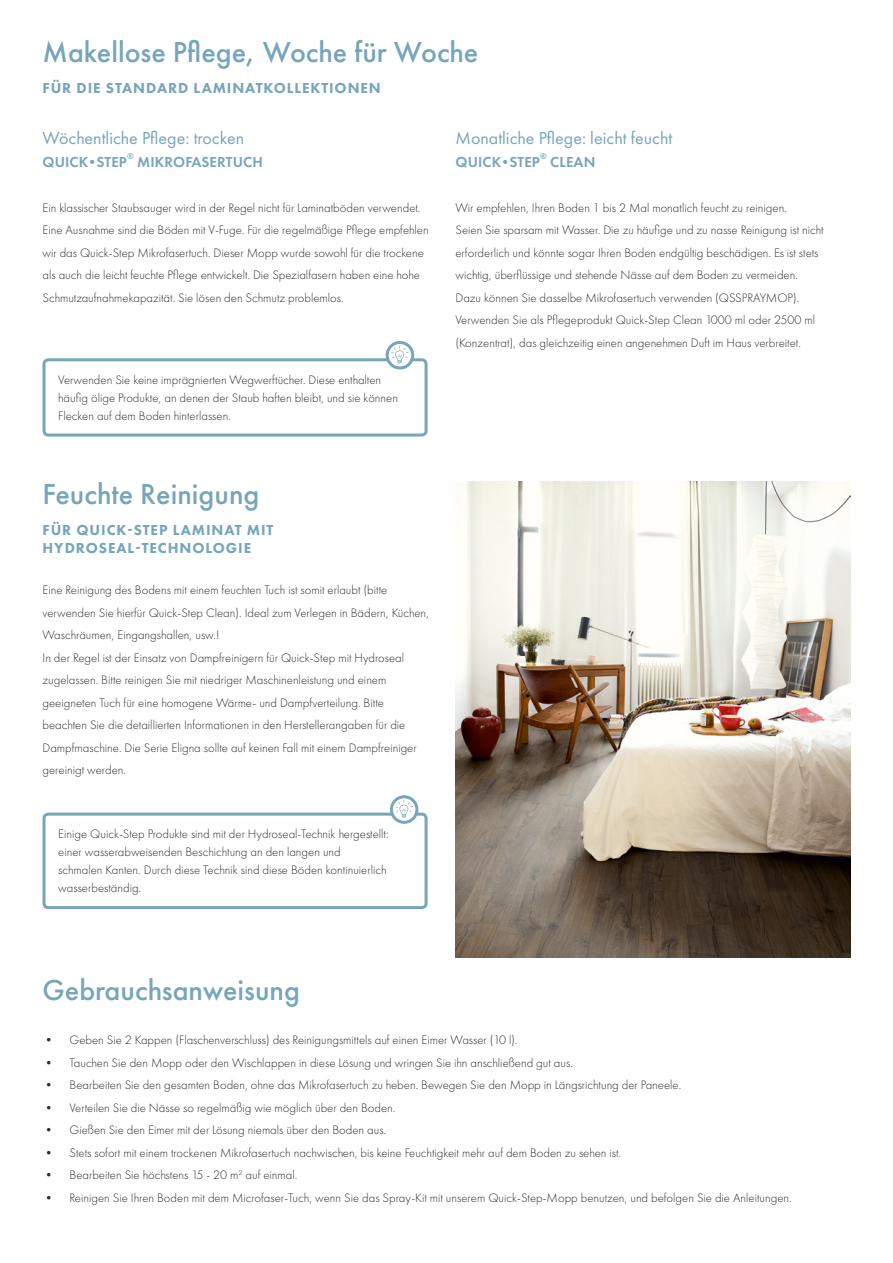
<style>
.page{position:relative;width:893px;height:1263px;background:#fff}
.page>*{position:absolute;margin:0;border:0;box-sizing:border-box;transform-origin:0 0}
.BIG_TITLE_20_25{font:500 30px "Futura PT";color:#77a5b9}
.TITLE_16_30{font:18px "Futura PT";color:#77a5b9}
.h3_subtitle{font:800 15px/18px "Futura PT";letter-spacing:.06em;color:#77a5b9}
.TITLE_16_30-2{font:600 15px "Futura PT";letter-spacing:.01em;color:#77a5b9}
.Body{font:300 12.75px/22.5px "Futura PT";color:#2d2d2c}
.TITLE_16_30-3{font:300 12.75px/22.5px "Futura PT";color:#2d2d2c}
.TITLE_16_30-4{font:600 8.7px "Futura PT";color:#77a5b9}
</style>
<div class="page">
<img style="left:455px;top:482px;width:395px;height:475px">
<div style="left:43px;top:358px;width:385px;height:78px;border:3px solid #77a5b9;border-radius:4px"></div>
<svg style="left:387px;top:342px;width:26px;height:26px"></svg>
<div style="left:386px;top:341px;width:28px;height:28px;border:3px solid #77a5b9;border-radius:50%"></div>
<svg style="left:391px;top:346px;width:18px;height:17px"></svg>
<div style="left:43px;top:813px;width:385px;height:96px;border:3px solid #77a5b9;border-radius:4px"></div>
<svg style="left:391px;top:797px;width:26px;height:25px"></svg>
<div style="left:390px;top:795px;width:28px;height:29px;border:3px solid #77a5b9;border-radius:50%"></div>
<svg style="left:395px;top:800px;width:18px;height:18px"></svg>
<p class="BIG_TITLE_20_25" style="left:43px;top:34px;width:437px">Makellose Pflege, Woche für Woche</p>
<p class="h3_subtitle" style="left:43px;top:79px;width:340px">FÜR DIE STANDARD LAMINATKOLLEKTIONEN</p>
<p class="TITLE_16_30" style="left:43px;top:127px;width:203px">Wöchentliche Pflege: trocken</p>
<p class="TITLE_16_30-2" style="left:43px;top:152px;width:86px">QUICK•STEP</p>
<p class="TITLE_16_30-4" style="left:127px;top:150px;width:8px">®</p>
<p class="TITLE_16_30-2" style="left:137px;top:152px;width:127px">MIKROFASERTUCH</p>
<p class="TITLE_16_30-3" style="left:43px;top:196px;width:388px">Ein klassischer Staubsauger wird in der Regel nicht für Laminatböden verwendet.<br>Eine Ausnahme sind die Böden mit V-Fuge. Für die regelmäßige Pflege empfehlen wir das Quick-Step Mikrofasertuch. Dieser Mopp wurde sowohl für die trockene als auch die leicht feuchte Pflege entwickelt. Die Spezialfasern haben eine hohe Schmutzaufnahmekapazität. Sie lösen den Schmutz problemlos.</p>
<p class="TITLE_16_30-3" style="left:58px;top:371px;width:341px;line-height:18px">Verwenden Sie keine imprägnierten Wegwerftücher. Diese enthalten häufig ölige Produkte, an denen der Staub haften bleibt, und sie können<br>Flecken auf dem Boden hinterlassen.</p>
<p class="BIG_TITLE_20_25" style="left:43px;top:476px;width:218px">Feuchte Reinigung</p>
<p class="h3_subtitle" style="left:43px;top:521px;width:232px">FÜR QUICK-STEP LAMINAT MIT<br>HYDROSEAL-TECHNOLOGIE</p>
<p class="Body" style="left:43px;top:579px;width:388px">Eine Reinigung des Bodens mit einem feuchten Tuch ist somit erlaubt (bitte verwenden Sie hierfür Quick-Step Clean). Ideal zum Verlegen in Bädern, Küchen,<br>Waschräumen, Eingangshallen, usw.!</p>
<p class="Body" style="left:43px;top:646px;width:376px">In der Regel ist der Einsatz von Dampfreinigern für Quick-Step mit Hydroseal zugelassen. Bitte reinigen Sie mit niedriger Maschinenleistung und einem geeigneten Tuch für eine homogene Wärme- und Dampfverteilung. Bitte beachten Sie die detaillierten Informationen in den Herstellerangaben für die Dampfmaschine. Die Serie Eligna sollte auf keinen Fall mit einem Dampfreiniger gereinigt werden.</p>
<p class="TITLE_16_30-3" style="left:58px;top:825px;width:332px;line-height:18px">Einige Quick-Step Produkte sind mit der Hydroseal-Technik hergestellt: einer wasserabweisenden Beschichtung an den langen und<br>schmalen Kanten. Durch diese Technik sind diese Böden kontinuierlich wasserbeständig.</p>
<p class="TITLE_16_30" style="left:455px;top:127px;width:218px">Monatliche Pflege: leicht feucht</p>
<p class="TITLE_16_30-2" style="left:456px;top:152px;width:86px">QUICK•STEP</p>
<p class="TITLE_16_30-4" style="left:540px;top:150px;width:8px">®</p>
<p class="TITLE_16_30-2" style="left:550px;top:152px;width:47px">CLEAN</p>
<p class="TITLE_16_30-3" style="left:455px;top:196px;width:333px">Wir empfehlen, Ihren Boden 1 bis 2 Mal monatlich feucht zu reinigen.</p>
<p class="TITLE_16_30-3" style="left:455px;top:219px;width:370px">Seien Sie sparsam mit Wasser. Die zu häufige und zu nasse Reinigung ist nicht erforderlich und könnte sogar Ihren Boden endgültig beschädigen. Es ist stets wichtig, überflüssige und stehende Nässe auf dem Boden zu vermeiden.</p>
<p class="TITLE_16_30-3" style="left:455px;top:286px;width:361px">Dazu können Sie dasselbe Mikrofasertuch verwenden (QSSPRAYMOP).<br>Verwenden Sie als Pflegeprodukt Quick-Step Clean 1000 ml oder 2500 ml (Konzentrat), das gleichzeitig einen angenehmen Duft im Haus verbreitet.</p>
<p class="BIG_TITLE_20_25" style="left:43px;top:971px;width:259px">Gebrauchsanweisung</p>
<p class="Body" style="left:43px;top:1029px;width:476px">• Geben Sie 2 Kappen (Flaschenverschluss) des Reinigungsmittels auf einen Eimer Wasser (10 l).</p>
<p class="Body" style="left:43px;top:1051px;width:532px">• Tauchen Sie den Mopp oder den Wischlappen in diese Lösung und wringen Sie ihn anschließend gut aus.</p>
<p class="Body" style="left:43px;top:1074px;width:640px">• Bearbeiten Sie den gesamten Boden, ohne das Mikrofasertuch zu heben. Bewegen Sie den Mopp in Längsrichtung der Paneele.</p>
<p class="Body" style="left:43px;top:1096px;width:354px">• Verteilen Sie die Nässe so regelmäßig wie möglich über den Boden.</p>
<p class="Body" style="left:43px;top:1119px;width:345px">• Gießen Sie den Eimer mit der Lösung niemals über den Boden aus.</p>
<p class="Body" style="left:43px;top:1141px;width:580px">• Stets sofort mit einem trockenen Mikrofasertuch nachwischen, bis keine Feuchtigkeit mehr auf dem Boden zu sehen ist.</p>
<p class="Body" style="left:43px;top:1164px;width:256px">• Bearbeiten Sie höchstens 15 - 20 m<sup>2</sup> auf einmal.</p>
<p class="Body" style="left:43px;top:1186px;width:751px">• Reinigen Sie Ihren Boden mit dem Microfaser-Tuch, wenn Sie das Spray-Kit mit unserem Quick-Step-Mopp benutzen, und befolgen Sie die Anleitungen.</p>
</div>
